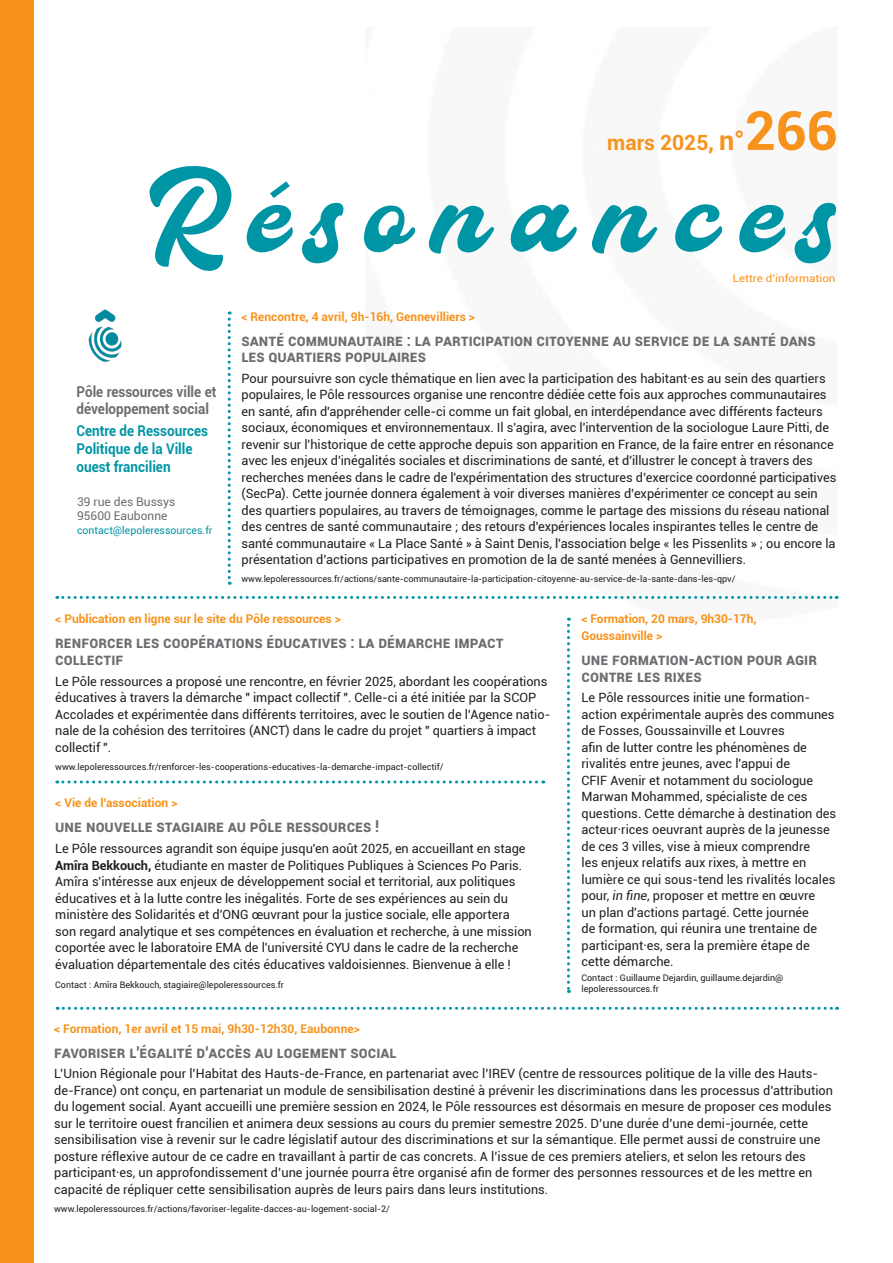
<style>
.page{position:relative;width:893px;height:1263px;background:#fff}
.page>*{position:absolute;margin:0;border:0;box-sizing:border-box;transform-origin:0 0}
.t1{font:112.5px "Thunder Demo";letter-spacing:.2em;color:#0095a5;scale:1.04 1}
.t2{font:700 21px "Roboto";color:#f7931d}
.titres_articles{font:700 16.35px/16.5px "Roboto";letter-spacing:.02em;color:#6c6d70;scale:.92 1}
.titres_articles-2{font:700 16.35px/16.5px "Roboto";color:#6c6d70;scale:.92 1}
.titres_articles-3{font:700 16.35px "Roboto";letter-spacing:.03em;color:#6c6d70;scale:.92 1}
.t3{font:700 14.85px/18px "Roboto";color:#0095a5;scale:.91 1}
.t4{font:700 14.85px "Roboto";color:#6c6d70;scale:.91 1}
.texte{font:12.75px/16.5px "Roboto";letter-spacing:-.005em;color:#231f20}
.surtitres_articles{font:12.75px/16.5px "Roboto";color:#231f20}
.surtitres_articles-2{font:700 12px/16.5px "Roboto";color:#f7931d}
.t5{font:12px "Roboto";color:#6c6d70}
.t6{font:10.5px "Roboto";color:#0095a5}
.t7{font:10.5px "Roboto";color:#f7931d;scale:1.1 1}
.texte-2{font:9px/10.5px "Roboto";color:#231f20}
.surtitres_articles-3{font:9px "Roboto";color:#231f20}
.s1{font-size:27px}
.s2{font-size:54px}
.s3{font-weight:700}
.s4{font-style:italic}
</style>
<div class="page">
<svg style="left:228px;top:311px;width:3px;height:274px"></svg>
<div style="left:1px;top:0;width:33px;height:1263px;background:#f7931d"></div>
<img style="left:88px;top:309px;width:34px;height:53px">
<svg style="left:57px;top:596px;width:780px;height:3px"></svg>
<svg style="left:57px;top:1007px;width:780px;height:3px"></svg>
<svg style="left:57px;top:780px;width:487px;height:3px"></svg>
<svg style="left:567px;top:618px;width:3px;height:375px"></svg>
<svg style="left:270px;top:181px;width:20px;height:17px"></svg>
<p class="t2" style="left:607px;top:128px;width:232px">mars 2025, <span class="s1">n°</span><span class="s2">266</span></p>
<p class="t1" style="left:149px;top:157px;width:663px">Résonances</p>
<p class="t7" style="left:733px;top:271px;width:95px">Lettre d’information</p>
<p class="surtitres_articles-2" style="left:242px;top:307px;width:235px">&lt; Rencontre, 4 avril, 9h-16h, Gennevilliers &gt;</p>
<p class="titres_articles" style="left:242px;top:331px;width:625px">Santé communautaire : La participation citoyenne au service de la santé dans les quartiers populaires</p>
<p class="texte" style="left:242px;top:369px;width:596px">Pour poursuivre son cycle thématique en lien avec la participation des habitant·es au sein des quartiers populaires, le Pôle ressources organise une rencontre dédiée cette fois aux approches communautaires en santé, afin d'appréhender celle-ci comme un fait global, en interdépendance avec différents facteurs sociaux, économiques et environnementaux. Il s'agira, avec l'intervention de la sociologue Laure Pitti, de revenir sur l'historique de cette approche depuis son apparition en France, de la faire entrer en résonance avec les enjeux d'inégalités sociales et discriminations de santé, et d'illustrer le concept à travers des recherches menées dans le cadre de l'expérimentation des structures d’exercice coordonné participatives (SecPa). Cette journée donnera également à voir diverses manières d’expérimenter ce concept au sein des quartiers populaires, au travers de témoignages, comme le partage des missions du réseau national des centres de santé communautaire ; des retours d'expériences locales inspirantes telles le centre de santé communautaire « La Place Santé » à Saint Denis, l'association belge « les Pissenlits » ; ou encore la présentation d’actions participatives en promotion de la de santé menées à Gennevilliers.</p>
<p class="texte-2" style="left:242px;top:573px;width:495px">www.lepoleressources.fr/actions/sante-communautaire-la-participation-citoyenne-au-service-de-la-sante-dans-les-qpv/</p>
<p class="t4" style="left:77px;top:382px;width:155px">Pôle ressources ville et</p>
<p class="t4" style="left:77px;top:398px;width:147px">développement social</p>
<p class="t3" style="left:77px;top:421px;width:146px">Centre de Ressources<br>Politique de la Ville ouest francilien</p>
<p class="t5" style="left:77px;top:493px;width:100px">39 rue des Bussys</p>
<p class="t5" style="left:77px;top:508px;width:92px">95600 Eaubonne</p>
<p class="t6" style="left:77px;top:523px;width:137px">contact@lepoleressources.fr</p>
<p class="surtitres_articles-2" style="left:55px;top:610px;width:287px">&lt; Publication en ligne sur le site du Pôle ressources &gt;</p>
<p class="titres_articles-2" style="left:55px;top:634px;width:489px">renforcer les coopérations éducatives : la démarche impact collectif</p>
<p class="texte" style="left:55px;top:672px;width:497px">Le Pôle ressources a proposé une rencontre, en février 2025, abordant les coopérations éducatives à travers la démarche " impact collectif ". Celle-ci a été initiée par la SCOP Accolades et expérimentée dans différents territoires, avec le soutien de l’Agence natio&shy;nale de la cohésion des territoires (ANCT) dans le cadre du projet " quartiers à impact collectif ".</p>
<p class="texte-2" style="left:55px;top:761px;width:390px">www.lepoleressources.fr/renforcer-les-cooperations-educatives-la-demarche-impact-collectif/</p>
<p class="surtitres_articles-2" style="left:55px;top:794px;width:124px">&lt; Vie de l'association &gt;</p>
<p class="titres_articles-3" style="left:55px;top:815px;width:354px">une nouvelle stagiaire au pôle ressources !</p>
<p class="texte" style="left:55px;top:840px;width:478px">Le Pôle ressources agrandit son équipe jusqu'en août 2025, en accueillant en stage <span class="s3">Amîra Bekkouch,</span> étudiante en master de Politiques Publiques à Sciences Po Paris.<br>Amîra s'intéresse aux enjeux de développement social et territorial, aux politiques éducatives et à la lutte contre les inégalités. Forte de ses expériences au sein du ministère des Solidarités et d'ONG œuvrant pour la justice sociale, elle apportera son regard analytique et ses compétences en évaluation et recherche, à une mission coportée avec le laboratoire EMA de l'université CYU dans le cadre de la recherche évaluation départementale des cités éducatives valdoisiennes. Bienvenue à elle !</p>
<p class="texte-2" style="left:55px;top:979px;width:230px">Contact : Amîra Bekkouch, stagiaire@lepoleressources.fr</p>
<p class="surtitres_articles-2" style="left:581px;top:610px;width:177px">&lt; Formation, 20 mars, 9h30-17h,<br>Goussainville &gt;</p>
<p class="titres_articles-2" style="left:581px;top:650px;width:257px">Une formation-action pour agir contre les rixes</p>
<p class="texte" style="left:581px;top:689px;width:256px">Le Pôle ressources initie une formation&shy;action expérimentale auprès des communes de Fosses, Goussainville et Louvres<br>afin de lutter contre les phénomènes de rivalités entre jeunes, avec l'appui de<br>CFIF Avenir et notamment du sociologue Marwan Mohammed, spécialiste de ces questions. Cette démarche à destination des acteur·rices oeuvrant auprès de la jeunesse de ces 3 villes, vise à mieux comprendre<br>les enjeux relatifs aux rixes, à mettre en lumière ce qui sous-tend les rivalités locales pour, <span class="s4">in fine</span>, proposer et mettre en œuvre<br>un plan d'actions partagé. Cette journée<br>de formation, qui réunira une trentaine de participant·es, sera la première étape de cette démarche.</p>
<p class="texte-2" style="left:581px;top:972px;width:203px">Contact : Guillaume Dejardin, guillaume.dejardin@ lepoleressources.fr</p>
<p class="surtitres_articles-2" style="left:54px;top:1019px;width:307px">&lt; Formation, 1er avril et 15 mai, 9h30-12h30, Eaubonne&gt;</p>
<p class="titres_articles" style="left:54px;top:1043px;width:370px">favoriser l'égalité d'accès au logement social</p>
<p class="surtitres_articles" style="left:54px;top:1065px;width:780px">L’Union Régionale pour l’Habitat des Hauts-de-France, en partenariat avec l’IREV (centre de ressources politique de la ville des Hauts&shy;de-France) ont conçu, en partenariat un module de sensibilisation destiné à prévenir les discriminations dans les processus d’attribution du logement social. Ayant accueilli une première session en 2024, le Pôle ressources est désormais en mesure de proposer ces modules sur le territoire ouest francilien et animera deux sessions au cours du premier semestre 2025. D’une durée d’une demi-journée, cette sensibilisation vise à revenir sur le cadre législatif autour des discriminations et sur la sémantique. Elle permet aussi de construire une posture réflexive autour de ce cadre en travaillant à partir de cas concrets. A l’issue de ces premiers ateliers, et selon les retours des participant·es, un approfondissement d’une journée pourra être organisé afin de former des personnes ressources et de les mettre en capacité de répliquer cette sensibilisation auprès de leurs pairs dans leurs institutions.</p>
<p class="surtitres_articles-3" style="left:54px;top:1202px;width:337px">www.lepoleressources.fr/actions/favoriser-legalite-dacces-au-logement-social-2/</p>
</div>
